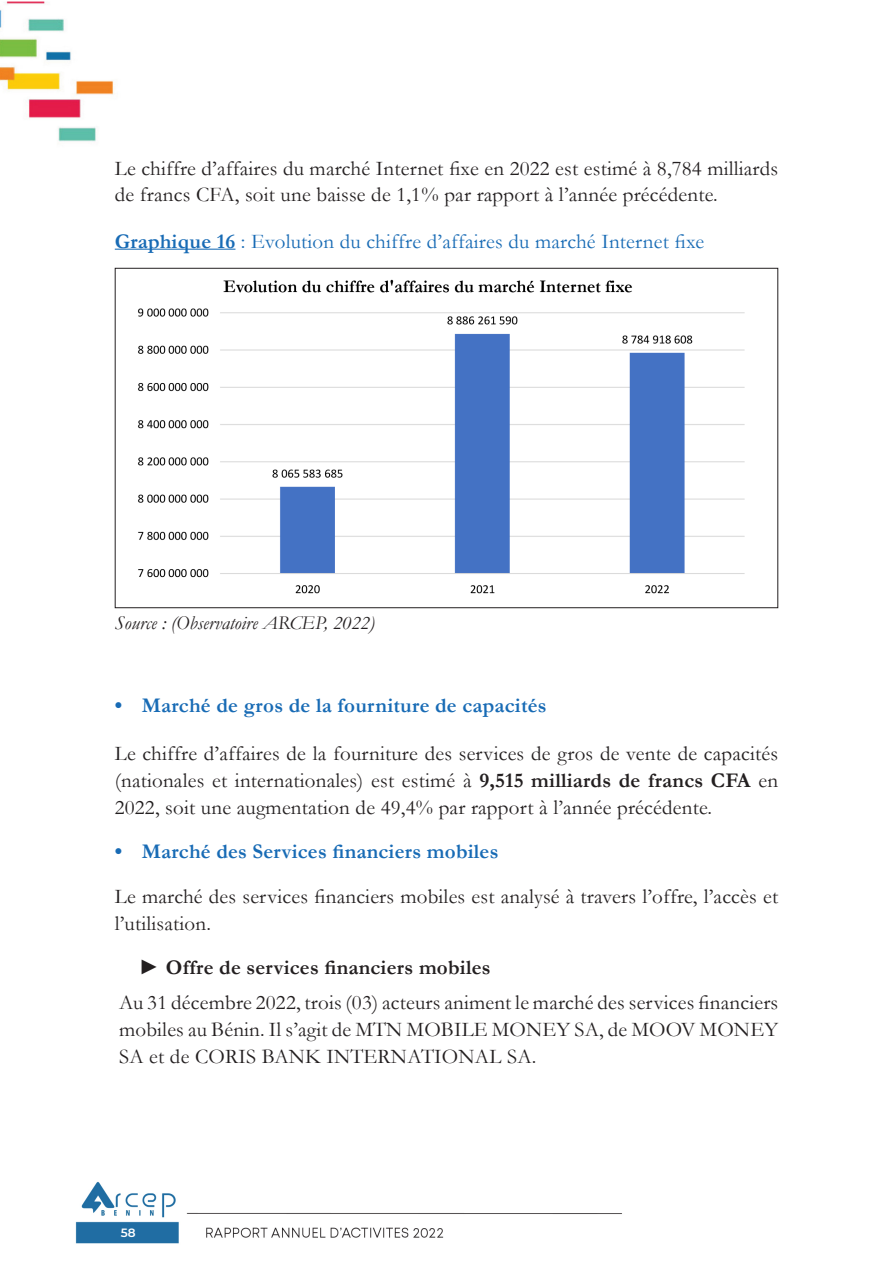
<style>
.page{position:relative;width:893px;height:1263px;background:#fff}
.page>*{position:absolute;margin:0;border:0;box-sizing:border-box;transform-origin:0 0}
.t1{font:21px/27px "Garamond";letter-spacing:.01em;color:#231f20}
.t2{font:700 21px "Garamond";letter-spacing:.01em;color:#186bb5}
.t3{font:21px "Garamond";letter-spacing:.01em;color:#186bb5}
.t4{font:700 21px "Garamond";letter-spacing:.01em;color:#231f20}
.t5{font:italic 19.5px "Garamond";color:#231f20}
.t6{font:600 12px "Montserrat";color:#fff}
.s1{font-weight:700}
</style>
<div class="page">
<img style="left:75px;top:1181px;width:547px;height:63px">
<img style="left:0;top:1px;width:114px;height:141px">
<hr style="left:115px;top:249px;width:120px;height:1px;background:#186bb5">
<img style="left:138px;top:279px;width:607px;height:315px">
<p class="t1" style="left:115px;top:155px;width:665px;line-height:25.5px">Le chiffre d’affaires du marché Internet fixe en 2022 est estimé à 8,784 milliards de francs CFA, soit une baisse de 1,1% par rapport à l’année précédente.</p>
<p class="t3" style="left:115px;top:227px;width:591px"><span class="s1">Graphique 16</span> : Evolution du chiffre d’affaires du marché Internet fixe</p>
<p class="t5" style="left:115px;top:610px;width:262px">Source : (Observatoire ARCEP, 2022)</p>
<p class="t2" style="left:115px;top:691px;width:433px">• Marché de gros de la fourniture de capacités</p>
<p class="t1" style="left:115px;top:740px;width:665px;text-align:justify">Le chiffre d’affaires de la fourniture des services de gros de vente de capacités (nationales et internationales) est estimé à <span class="s1">9,515 milliards de francs CFA</span> en 2022, soit une augmentation de 49,4% par rapport à l’année précédente.</p>
<p class="t2" style="left:115px;top:837px;width:385px">• Marché des Services financiers mobiles</p>
<p class="t1" style="left:115px;top:882px;width:665px">Le marché des services financiers mobiles est analysé à travers l’offre, l’accès et l’utilisation.</p>
<p class="t4" style="left:139px;top:952px;width:353px">► Offre de services financiers mobiles</p>
<p class="t1" style="left:119px;top:988px;width:661px;text-align:justify">Au 31 décembre 2022, trois (03) acteurs animent le marché des services financiers mobiles au Bénin. Il s’agit de MTN MOBILE MONEY SA, de MOOV MONEY SA et de CORIS BANK INTERNATIONAL SA.</p>
<p class="t6" style="left:121px;top:1224px;width:16px">58</p>
</div>
